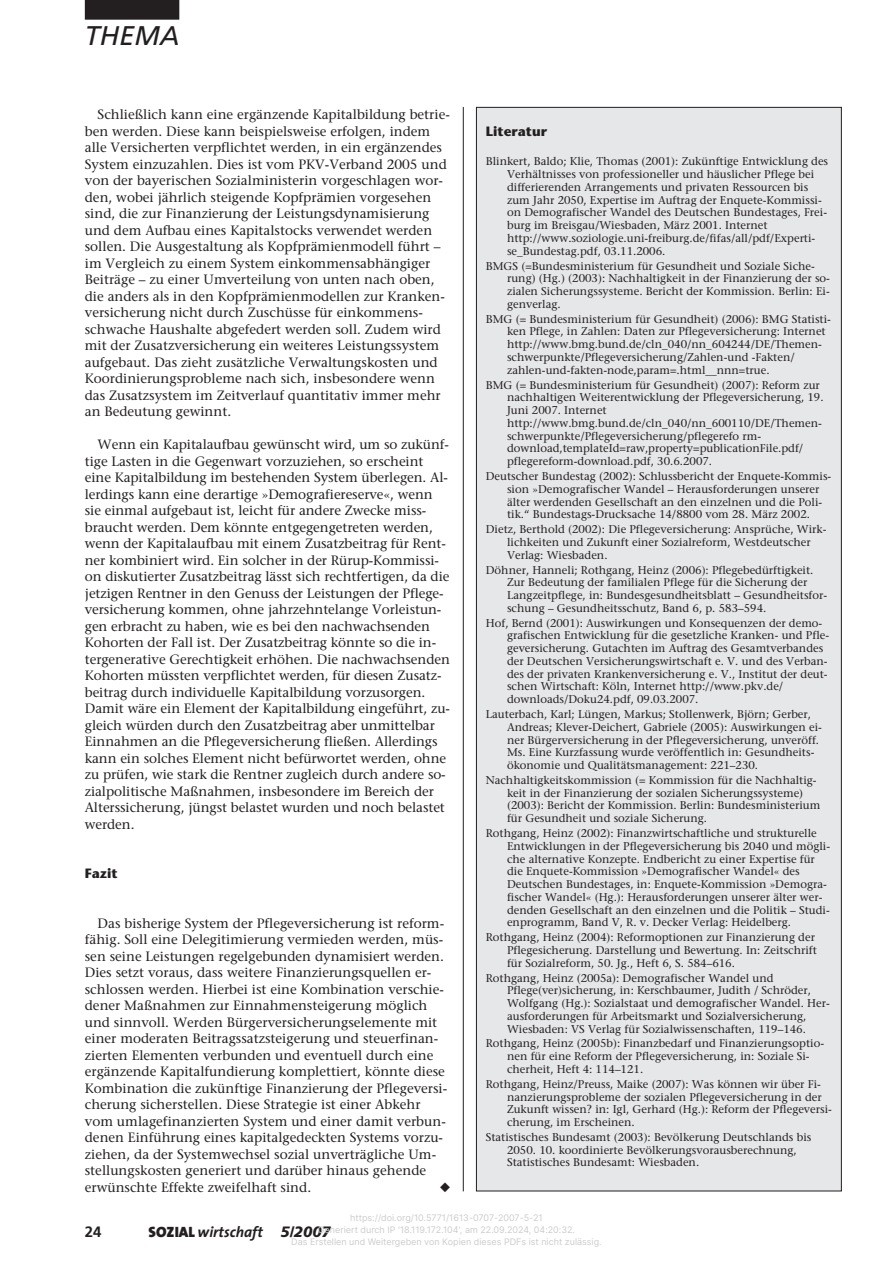
<style>
.page{position:relative;width:893px;height:1263px;background:#fff}
.page>*{position:absolute;margin:0;border:0;box-sizing:border-box;transform-origin:0 0}
.t1{font:italic 27px "Frutiger";color:#231f20}
.t2{font:italic 700 15px "The Sans";color:#231f20}
.t3{font:700 15px "Frutiger";color:#231f20}
.t4{font:13.5px/16.5px "Stone Serif";color:#231f20}
.t5{font:700 13.5px "Stone Sans";color:#231f20}
.t6{font:11.25px/12.8px "Stone Serif";color:#231f20}
.t7{font:9px/12px "Inter";color:#ccc;text-align:center}
.s1{font-family:"The Sans Black Caps";font-weight:400;font-style:normal}
.s2{font-family:"Frutiger";font-weight:900}
</style>
<div class="page">
<hr style="left:463px;top:107px;width:1px;height:1084px;background:#231f20">
<div style="left:85px;top:0;width:94px;height:20px;background:#231f20"></div>
<div style="left:476px;top:107px;width:365px;height:1084px;background:#e6e7e9"></div>
<h1 class="t1" style="left:85px;top:25px;width:96px">THEMA</h1>
<p class="t4" style="left:85px;top:108px;width:366px;text-indent:13px">Schließlich kann eine ergänzende Kapitalbildung betrie&shy;ben werden. Diese kann beispielsweise erfolgen, indem alle Versicherten verpflichtet werden, in ein ergänzendes System einzuzahlen. Dies ist vom PKV-Verband 2005 und von der bayerischen Sozialministerin vorgeschlagen wor&shy;den, wobei jährlich steigende Kopfprämien vorgesehen sind, die zur Finanzierung der Leistungsdynamisierung und dem Aufbau eines Kapitalstocks verwendet werden sollen. Die Ausgestaltung als Kopfprämienmodell führt – im Vergleich zu einem System einkommensabhängiger Beiträge – zu einer Umverteilung von unten nach oben, die anders als in den Kopfprämienmodellen zur Kranken&shy;versicherung nicht durch Zuschüsse für einkommens&shy;schwache Haushalte abgefedert werden soll. Zudem wird mit der Zusatzversicherung ein weiteres Leistungssystem aufgebaut. Das zieht zusätzliche Verwaltungskosten und Koordinierungsprobleme nach sich, insbesondere wenn das Zusatzsystem im Zeitverlauf quantitativ immer mehr an Bedeutung gewinnt.</p>
<p class="t4" style="left:85px;top:438px;width:367px;text-indent:13px">Wenn ein Kapitalaufbau gewünscht wird, um so zukünf&shy;tige Lasten in die Gegenwart vorzuziehen, so erscheint eine Kapitalbildung im bestehenden System überlegen. Al&shy;lerdings kann eine derartige »Demografiereserve«, wenn sie einmal aufgebaut ist, leicht für andere Zwecke miss&shy;braucht werden. Dem könnte entgegengetreten werden, wenn der Kapitalaufbau mit einem Zusatzbeitrag für Rent&shy;ner kombiniert wird. Ein solcher in der Rürup-Kommissi&shy;on diskutierter Zusatzbeitrag lässt sich rechtfertigen, da die jetzigen Rentner in den Genuss der Leistungen der Pflege&shy;versicherung kommen, ohne jahrzehntelange Vorleistun&shy;gen erbracht zu haben, wie es bei den nachwachsenden Kohorten der Fall ist. Der Zusatzbeitrag könnte so die in&shy;tergenerative Gerechtigkeit erhöhen. Die nachwachsenden Kohorten müssten verpflichtet werden, für diesen Zusatz&shy;beitrag durch individuelle Kapitalbildung vorzusorgen.<br>Damit wäre ein Element der Kapitalbildung eingeführt, zu&shy;gleich würden durch den Zusatzbeitrag aber unmittelbar Einnahmen an die Pflegeversicherung fließen. Allerdings kann ein solches Element nicht befürwortet werden, ohne zu prüfen, wie stark die Rentner zugleich durch andere so&shy;zialpolitische Maßnahmen, insbesondere im Bereich der Alterssicherung, jüngst belastet wurden und noch belastet werden.</p>
<p class="t5" style="left:85px;top:868px;width:34px">Fazit</p>
<p class="t4" style="left:85px;top:916px;width:364px;text-indent:13px">Das bisherige System der Pflegeversicherung ist reform&shy;fähig. Soll eine Delegitimierung vermieden werden, müs&shy;sen seine Leistungen regelgebunden dynamisiert werden.<br>Dies setzt voraus, dass weitere Finanzierungsquellen er&shy;schlossen werden. Hierbei ist eine Kombination verschie&shy;dener Maßnahmen zur Einnahmensteigerung möglich und sinnvoll. Werden Bürgerversicherungselemente mit einer moderaten Beitragssatzsteigerung und steuerfinan&shy;zierten Elementen verbunden und eventuell durch eine ergänzende Kapitalfundierung komplettiert, könnte diese Kombination die zukünftige Finanzierung der Pflegeversi&shy;cherung sicherstellen. Diese Strategie ist einer Abkehr vom umlagefinanzierten System und einer damit verbun&shy;denen Einführung eines kapitalgedeckten Systems vorzu&shy;ziehen, da der Systemwechsel sozial unverträgliche Um&shy;stellungskosten generiert und darüber hinaus gehende erwünschte Effekte zweifelhaft sind.</p>
<p class="t5" style="left:486px;top:126px;width:63px">Literatur</p>
<p class="t6" style="left:507px;top:156px;width:323px;text-indent:-21px">Blinkert, Baldo; Klie, Thomas (2001): Zukünftige Entwicklung des Verhältnisses von professioneller und häuslicher Pflege bei differierenden Arrangements und privaten Ressourcen bis zum Jahr 2050, Expertise im Auftrag der Enquete-Kommissi&shy;on Demografischer Wandel des Deutschen Bundestages, Frei&shy;burg im Breisgau/Wiesbaden, März 2001. Internet http://www.soziologie.uni-freiburg.de/fifas/all/pdf/Experti&shy;se_Bundestag.pdf, 03.11.2006.</p>
<p class="t6" style="left:507px;top:260px;width:324px;text-indent:-21px">BMGS (=Bundesministerium für Gesundheit und Soziale Siche&shy;rung) (Hg.) (2003): Nachhaltigkeit in der Finanzierung der so&shy;zialen Sicherungssysteme. Bericht der Kommission. Berlin: Ei&shy;genverlag.</p>
<p class="t6" style="left:507px;top:314px;width:325px;text-indent:-21px">BMG (= Bundesministerium für Gesundheit) (2006): BMG Statisti&shy;ken Pflege, in Zahlen: Daten zur Pflegeversicherung: Internet http://www.bmg.bund.de/cln_040/nn_604244/DE/Themen&shy;schwerpunkte/Pflegeversicherung/Zahlen-und -Fakten/ zahlen-und-fakten-node,param=.html__nnn=true.</p>
<p class="t6" style="left:507px;top:379px;width:318px;text-indent:-21px">BMG (= Bundesministerium für Gesundheit) (2007): Reform zur nachhaltigen Weiterentwicklung der Pflegeversicherung, 19.<br>Juni 2007. Internet http://www.bmg.bund.de/cln_040/nn_600110/DE/Themen&shy;schwerpunkte/Pflegeversicherung/pflegerefo rm&shy;download,templateId=raw,property=publicationFile.pdf/ pflegereform-download.pdf, 30.6.2007.</p>
<p class="t6" style="left:507px;top:471px;width:326px;text-indent:-21px">Deutscher Bundestag (2002): Schlussbericht der Enquete-Kommis&shy;sion »Demografischer Wandel – Herausforderungen unserer älter werdenden Gesellschaft an den einzelnen und die Poli&shy;tik.“ Bundestags-Drucksache 14/8800 vom 28. März 2002.</p>
<p class="t6" style="left:507px;top:524px;width:321px;text-indent:-21px">Dietz, Berthold (2002): Die Pflegeversicherung: Ansprüche, Wirk&shy;lichkeiten und Zukunft einer Sozialreform, Westdeutscher<br>Verlag: Wiesbaden.</p>
<p class="t6" style="left:507px;top:564px;width:322px;text-indent:-21px">Döhner, Hanneli; Rothgang, Heinz (2006): Pflegebedürftigkeit.<br>Zur Bedeutung der familialen Pflege für die Sicherung der Langzeitpflege, in: Bundesgesundheitsblatt – Gesundheitsfor&shy;schung – Gesundheitsschutz, Band 6, p. 583–594.</p>
<p class="t6" style="left:507px;top:617px;width:324px;text-indent:-21px">Hof, Bernd (2001): Auswirkungen und Konsequenzen der demo&shy;grafischen Entwicklung für die gesetzliche Kranken- und Pfle&shy;geversicherung. Gutachten im Auftrag des Gesamtverbandes der Deutschen Versicherungswirtschaft e. V. und des Verban&shy;des der privaten Krankenversicherung e. V., Institut der deut&shy;schen Wirtschaft: Köln, Internet http://www.pkv.de/ downloads/Doku24.pdf, 09.03.2007.</p>
<p class="t6" style="left:507px;top:709px;width:316px;text-indent:-21px">Lauterbach, Karl; Lüngen, Markus; Stollenwerk, Björn; Gerber, Andreas; Klever-Deichert, Gabriele (2005): Auswirkungen ei&shy;ner Bürgerversicherung in der Pflegeversicherung, unveröff.<br>Ms. Eine Kurzfassung wurde veröffentlich in: Gesundheits&shy;ökonomie und Qualitätsmanagement: 221–230.</p>
<p class="t6" style="left:507px;top:775px;width:315px;text-indent:-21px">Nachhaltigkeitskommission (= Kommission für die Nachhaltig&shy;keit in der Finanzierung der sozialen Sicherungssysteme) (2003): Bericht der Kommission. Berlin: Bundesministerium für Gesundheit und soziale Sicherung.</p>
<p class="t6" style="left:507px;top:828px;width:325px;text-indent:-21px">Rothgang, Heinz (2002): Finanzwirtschaftliche und strukturelle Entwicklungen in der Pflegeversicherung bis 2040 und mögli&shy;che alternative Konzepte. Endbericht zu einer Expertise für die Enquete-Kommission »Demografischer Wandel« des Deutschen Bundestages, in: Enquete-Kommission »Demogra&shy;fischer Wandel« (Hg.): Herausforderungen unserer älter wer&shy;denden Gesellschaft an den einzelnen und die Politik – Studi&shy;enprogramm, Band V, R. v. Decker Verlag: Heidelberg.</p>
<p class="t6" style="left:507px;top:932px;width:311px;text-indent:-21px">Rothgang, Heinz (2004): Reformoptionen zur Finanzierung der<br>Pflegesicherung. Darstellung und Bewertung. In: Zeitschrift für Sozialreform, 50. Jg., Heft 6, S. 584–616.</p>
<p class="t6" style="left:507px;top:972px;width:324px;text-indent:-21px">Rothgang, Heinz (2005a): Demografischer Wandel und Pflege(ver)sicherung, in: Kerschbaumer, Judith / Schröder, Wolfgang (Hg.): Sozialstaat und demografischer Wandel. Her&shy;ausforderungen für Arbeitsmarkt und Sozialversicherung, Wiesbaden: VS Verlag für Sozialwissenschaften, 119–146.</p>
<p class="t6" style="left:507px;top:1038px;width:319px;text-indent:-21px">Rothgang, Heinz (2005b): Finanzbedarf und Finanzierungsoptio&shy;nen für eine Reform der Pflegeversicherung, in: Soziale Si&shy;cherheit, Heft 4: 114–121.</p>
<p class="t6" style="left:507px;top:1079px;width:326px;text-indent:-21px">Rothgang, Heinz/Preuss, Maike (2007): Was können wir über Fi&shy;nanzierungsprobleme der sozialen Pflegeversicherung in der Zukunft wissen? in: Igl, Gerhard (Hg.): Reform der Pflegeversi&shy;cherung, im Erscheinen.</p>
<p class="t6" style="left:507px;top:1132px;width:306px;text-indent:-21px">Statistisches Bundesamt (2003): Bevölkerung Deutschlands bis<br>2050. 10. koordinierte Bevölkerungsvorausberechnung,<br>Statistisches Bundesamt: Wiesbaden.</p>
<h2 class="t3" style="left:85px;top:1225px;width:18px">24</h2>
<p class="t7" style="left:291px;top:1212px;width:312px">https://doi.org/10.5771/1613-0707-2007-5-21<br>Generiert durch IP '18.119.172.104', am 22.09.2024, 04:20:32.<br>Das Erstellen und Weitergeben von Kopien dieses PDFs ist nicht zulässig.</p>
<h2 class="t2" style="left:149px;top:1225px;width:184px"><span class="s1">SOZIAL</span> wirtschaft <span class="s2">5/2007</span></h2>
</div>
